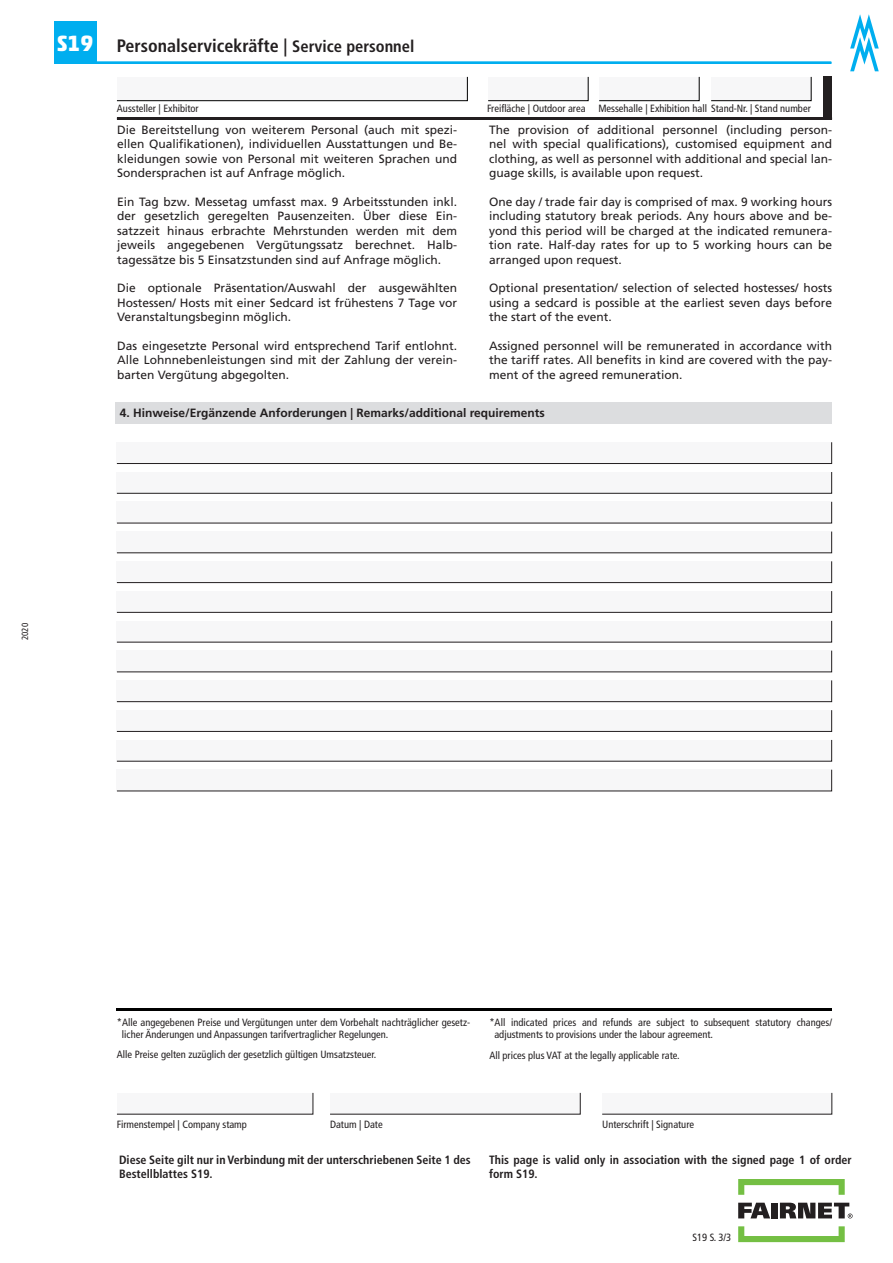
<style>
.page{position:relative;width:893px;height:1263px;background:#fff}
.page>*{position:absolute;margin:0;border:0;box-sizing:border-box;transform-origin:0 0}
.t1{font:700 condensed 18px "Frutiger LT Pro";color:#231f20}
.t2{font:12px/14.4px "Frutiger LT Pro";color:#231f20;text-align:justify}
.t3{font:700 condensed 12px/14.4px "Frutiger LT Pro";color:#231f20}
.t4{font:700 12px "Frutiger LT Pro";color:#231f20}
.t5{font:condensed 10.5px/12.6px "Frutiger LT Pro";color:#231f20}
.t6{font:condensed 9px "Frutiger LT Pro";color:#231f20}
.s1{font-family:"Akko W1 G";font-stretch:normal;font-size:22.5px;color:#fff}
.s2{font-size:16.5px}
</style>
<div class="page">
<div style="left:54px;top:21px;width:42px;height:43px;background:#00aeef"></div>
<svg style="left:850px;top:14px;width:29px;height:57px"></svg>
<hr style="left:94px;top:62px;width:737px;height:2px;background:#00aeef">
<hr style="left:117px;top:1008px;width:715px;height:2px;background:#000">
<svg style="left:117px;top:1092px;width:196px;height:22px"></svg>
<svg style="left:330px;top:1092px;width:251px;height:22px"></svg>
<svg style="left:602px;top:1092px;width:230px;height:22px"></svg>
<div style="left:116px;top:403px;width:716px;height:21px;background:#dcdddf"></div>
<svg style="left:116px;top:442px;width:716px;height:22px"></svg>
<svg style="left:116px;top:472px;width:716px;height:22px"></svg>
<svg style="left:116px;top:501px;width:716px;height:23px"></svg>
<svg style="left:116px;top:531px;width:716px;height:23px"></svg>
<svg style="left:116px;top:561px;width:716px;height:22px"></svg>
<svg style="left:116px;top:591px;width:716px;height:22px"></svg>
<svg style="left:116px;top:620px;width:716px;height:23px"></svg>
<svg style="left:116px;top:650px;width:716px;height:23px"></svg>
<svg style="left:116px;top:680px;width:716px;height:22px"></svg>
<svg style="left:116px;top:710px;width:716px;height:22px"></svg>
<svg style="left:116px;top:739px;width:716px;height:23px"></svg>
<svg style="left:116px;top:769px;width:716px;height:23px"></svg>
<svg style="left:738px;top:1179px;width:115px;height:63px"></svg>
<hr style="left:117px;top:117px;width:715px;height:3px;background:#231f20">
<div style="left:824px;top:77px;width:8px;height:42px;background:#231f20"></div>
<svg style="left:488px;top:76px;width:101px;height:25px"></svg>
<svg style="left:599px;top:76px;width:101px;height:25px"></svg>
<svg style="left:711px;top:76px;width:101px;height:25px"></svg>
<svg style="left:116px;top:76px;width:352px;height:25px"></svg>
<h1 class="t1" style="left:57px;top:35px;width:359px"><span class="s1">S19</span> Personalservicekräfte | <span class="s2">Service personnel</span></h1>
<p class="t5" style="left:117px;top:103px;width:83px">Aussteller | Exhibitor</p>
<p class="t5" style="left:487px;top:103px;width:325px">Freifläche | Outdoor area Messehalle | Exhibition hall Stand-Nr. | Stand number</p>
<p class="t2" style="left:117px;top:123px;width:342px">Die Bereitstellung von weiterem Personal (auch mit spezi&shy;ellen Qualifikationen), individuellen Ausstattungen und Be&shy;kleidungen sowie von Personal mit weiteren Sprachen und Sondersprachen ist auf Anfrage möglich.</p>
<p class="t2" style="left:117px;top:195px;width:342px">Ein Tag bzw. Messetag umfasst max. 9 Arbeitsstunden inkl. der gesetzlich geregelten Pausenzeiten. Über diese Ein&shy;satzzeit hinaus erbrachte Mehrstunden werden mit dem jeweils angegebenen Vergütungssatz berechnet. Halb&shy;tagessätze bis 5 Einsatzstunden sind auf Anfrage möglich.</p>
<p class="t2" style="left:117px;top:281px;width:342px">Die optionale Präsentation/Auswahl der ausgewählten Hostessen/ Hosts mit einer Sedcard ist frühestens 7 Tage vor Veranstaltungsbeginn möglich.</p>
<p class="t2" style="left:117px;top:339px;width:342px">Das eingesetzte Personal wird entsprechend Tarif entlohnt.<br>Alle Lohnnebenleistungen sind mit der Zahlung der verein&shy;barten Vergütung abgegolten.</p>
<p class="t2" style="left:489px;top:123px;width:345px">The provision of additional personnel (including person&shy;nel with special qualifications), customised equipment and clothing, as well as personnel with additional and special lan&shy;guage skills, is available upon request.</p>
<p class="t2" style="left:489px;top:195px;width:345px">One day / trade fair day is comprised of max. 9 working hours including statutory break periods. Any hours above and be&shy;yond this period will be charged at the indicated remunera&shy;tion rate. Half-day rates for up to 5 working hours can be arranged upon request.</p>
<p class="t2" style="left:489px;top:281px;width:345px">Optional presentation/ selection of selected hostesses/ hosts using a sedcard is possible at the earliest seven days before the start of the event.</p>
<p class="t2" style="left:489px;top:339px;width:344px">Assigned personnel will be remunerated in accordance with the tariff rates. All benefits in kind are covered with the pay&shy;ment of the agreed remuneration.</p>
<p class="t4" style="left:120px;top:406px;width:426px">4. Hinweise/Ergänzende Anforderungen | Remarks/additional requirements</p>
<p class="t6" style="left:20px;top:640px;width:19px;rotate:-90deg">2020</p>
<p class="t5" style="left:122px;top:1016px;width:350px;text-indent:-5px">*Alle angegebenen Preise und Vergütungen unter dem Vorbehalt nachträglicher gesetz&shy;licher Änderungen und Anpassungen tarifvertraglicher Regelungen.</p>
<p class="t5" style="left:117px;top:1048px;width:261px">Alle Preise gelten zuzüglich der gesetzlich gültigen Umsatzsteuer.</p>
<p class="t5" style="left:494px;top:1016px;width:339px;text-indent:-5px">*All indicated prices and refunds are subject to subsequent statutory changes/ adjustments to provisions under the labour agreement.</p>
<p class="t5" style="left:489px;top:1049px;width:192px">All prices plus VAT at the legally applicable rate.</p>
<p class="t5" style="left:117px;top:1118px;width:132px">Firmenstempel | Company stamp</p>
<p class="t5" style="left:330px;top:1118px;width:54px">Datum | Date</p>
<p class="t5" style="left:602px;top:1118px;width:93px">Unterschrift | Signature</p>
<p class="t3" style="left:119px;top:1152px;width:353px">Diese Seite gilt nur in Verbindung mit der unterschriebenen Seite 1 des<br>Bestellblattes S19.</p>
<p class="t3" style="left:489px;top:1152px;width:364px">This page is valid only in association with the signed page 1 of order form S19.</p>
<p class="t5" style="left:692px;top:1231px;width:40px">S19 S. 3/3</p>
</div>
